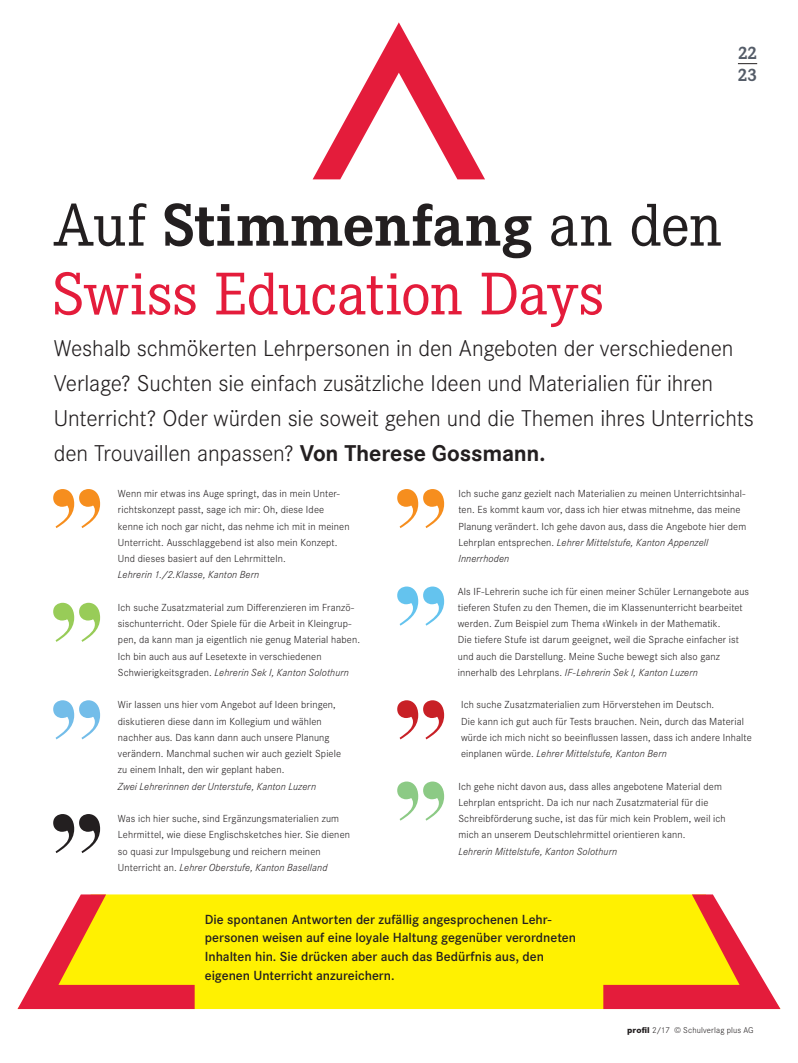
<style>
.page{position:relative;width:798px;height:1063px;background:#fff}
.page>*{position:absolute;margin:0;border:0;box-sizing:border-box;transform-origin:0 0}
.t1{font:62.5px/68.8px "Corporate E";color:#e41c3b}
.t2{font:300 23.75px/35px "Corporate S";letter-spacing:-.005em;color:#231f20}
.t3{font:700 18.75px/21.8px "Corporate E";color:#545c68}
.t4{font:600 13.75px/18.8px "Corporate S";color:#231f20}
.t5{font:300 10.62px/16.2px "Corporate S";letter-spacing:.01em;color:#231f20}
.t6{font:italic 300 10.62px "Corporate S";letter-spacing:.01em;color:#231f20}
.t7{font:300 8.75px "Corporate S";letter-spacing:.02em;color:#231f20}
.s1{color:#231f20}
.s2{font-weight:700;color:#231f20}
.s3{font-weight:700}
.s4{font-style:italic}
.s5{font-weight:800}
</style>
<div class="page">
<svg style="left:313px;top:22px;width:172px;height:157px"></svg>
<div style="left:194px;top:894px;width:409px;height:115px;background:#fff101"></div>
<svg style="left:18px;top:894px;width:176px;height:115px"></svg>
<svg style="left:603px;top:894px;width:177px;height:115px"></svg>
<svg style="left:53px;top:489px;width:47px;height:39px"></svg>
<svg style="left:397px;top:489px;width:47px;height:39px"></svg>
<svg style="left:53px;top:603px;width:47px;height:39px"></svg>
<svg style="left:397px;top:587px;width:47px;height:39px"></svg>
<svg style="left:53px;top:700px;width:47px;height:39px"></svg>
<svg style="left:397px;top:700px;width:47px;height:39px"></svg>
<svg style="left:53px;top:814px;width:47px;height:39px"></svg>
<svg style="left:397px;top:782px;width:47px;height:39px"></svg>
<svg style="left:737px;top:63px;width:19px;height:1px"></svg>
<h3 class="t3" style="left:737px;top:42px;width:21px">22<br>23</h3>
<h1 class="t1" style="left:53px;top:192px;width:670px"><span class="s1">Auf</span> <span class="s2">Stimmenfang</span> <span class="s1">an den<br></span>Swiss Education Days</h1>
<p class="t2" style="left:54px;top:331px;width:701px">Weshalb schmökerten Lehrpersonen in den Angeboten der verschiedenen Verlage? Suchten sie einfach zusätzliche Ideen und Materialien für ihren Unterricht? Oder würden sie soweit gehen und die Themen ihres Unterrichts den Trouvaillen anpassen? <span class="s3">Von Therese Gossmann.</span></p>
<p class="t5" style="left:118px;top:486px;width:233px">Wenn mir etwas ins Auge springt, das in mein Unter&shy;richtskonzept passt, sage ich mir: Oh, diese Idee kenne ich noch gar nicht, das nehme ich mit in meinen Unterricht. Ausschlaggebend ist also mein Konzept.<br>Und dieses basiert auf den Lehrmitteln.</p>
<p class="t6" style="left:118px;top:569px;width:143px">Lehrerin 1./2.Klasse, Kanton Bern</p>
<p class="t5" style="left:457px;top:583px;width:292px">Als IF-Lehrerin suche ich für einen meiner Schüler Lernangebote aus tieferen Stufen zu den Themen, die im Klassenunterricht bearbeitet werden. Zum Beispiel zum Thema «Winkel» in der Mathematik.<br>Die tiefere Stufe ist darum geeignet, weil die Sprache einfacher ist und auch die Darstellung. Meine Suche bewegt sich also ganz innerhalb des Lehrplans. <span class="s4">IF-Lehrerin Sek I, Kanton Luzern</span></p>
<p class="t5" style="left:458px;top:486px;width:289px">Ich suche ganz gezielt nach Materialien zu meinen Unterrichtsinhal&shy;ten. Es kommt kaum vor, dass ich hier etwas mitnehme, das meine Planung verändert. Ich gehe davon aus, dass die Angebote hier dem Lehrplan entsprechen. <span class="s4">Lehrer Mittelstufe, Kanton Appenzell Innerrhoden</span></p>
<p class="t5" style="left:118px;top:599px;width:243px">Ich suche Zusatzmaterial zum Differenzieren im Franzö&shy;sischunterricht. Oder Spiele für die Arbeit in Kleingrup&shy;pen, da kann man ja eigentlich nie genug Material haben.<br>Ich bin auch aus auf Lesetexte in verschiedenen Schwierigkeitsgraden. <span class="s4">Lehrerin Sek I, Kanton Solothurn</span></p>
<p class="t5" style="left:118px;top:697px;width:225px">Wir lassen uns hier vom Angebot auf Ideen bringen, diskutieren diese dann im Kollegium und wählen nachher aus. Das kann dann auch unsere Planung verändern. Manchmal suchen wir auch gezielt Spiele zu einem Inhalt, den wir geplant haben.</p>
<p class="t6" style="left:118px;top:780px;width:200px">Zwei Lehrerinnen der Unterstufe, Kanton Luzern</p>
<p class="t5" style="left:461px;top:697px;width:292px">Ich suche Zusatzmaterialien zum Hörverstehen im Deutsch.<br>Die kann ich gut auch für Tests brauchen. Nein, durch das Material würde ich mich nicht so beeinflussen lassen, dass ich andere Inhalte einplanen würde. <span class="s4">Lehrer Mittelstufe, Kanton Bern</span></p>
<p class="t5" style="left:458px;top:778px;width:269px">Ich gehe nicht davon aus, dass alles angebotene Material dem Lehrplan entspricht. Da ich nur nach Zusatzmaterial für die Schreibförderung suche, ist das für mich kein Problem, weil ich mich an unserem Deutschlehrmittel orientieren kann.</p>
<p class="t6" style="left:458px;top:845px;width:160px">Lehrerin Mittelstufe, Kanton Solothurn</p>
<p class="t5" style="left:118px;top:810px;width:233px">Was ich hier suche, sind Ergänzungsmaterialien zum Lehrmittel, wie diese Englischsketches hier. Sie dienen so quasi zur Impulsgebung und reichern meinen Unterricht an. <span class="s4">Lehrer Oberstufe, Kanton Baselland</span></p>
<p class="t4" style="left:205px;top:910px;width:372px">Die spontanen Antworten der zufällig angesprochenen Lehr&shy;personen weisen auf eine loyale Haltung gegenüber verordneten Inhalten hin. Sie drücken aber auch das Bedürfnis aus, den eigenen Unterricht anzureichern.</p>
<p class="t7" style="left:626px;top:1025px;width:128px"><span class="s5">profil</span> 2/17 © Schulverlag plus AG</p>
</div>
